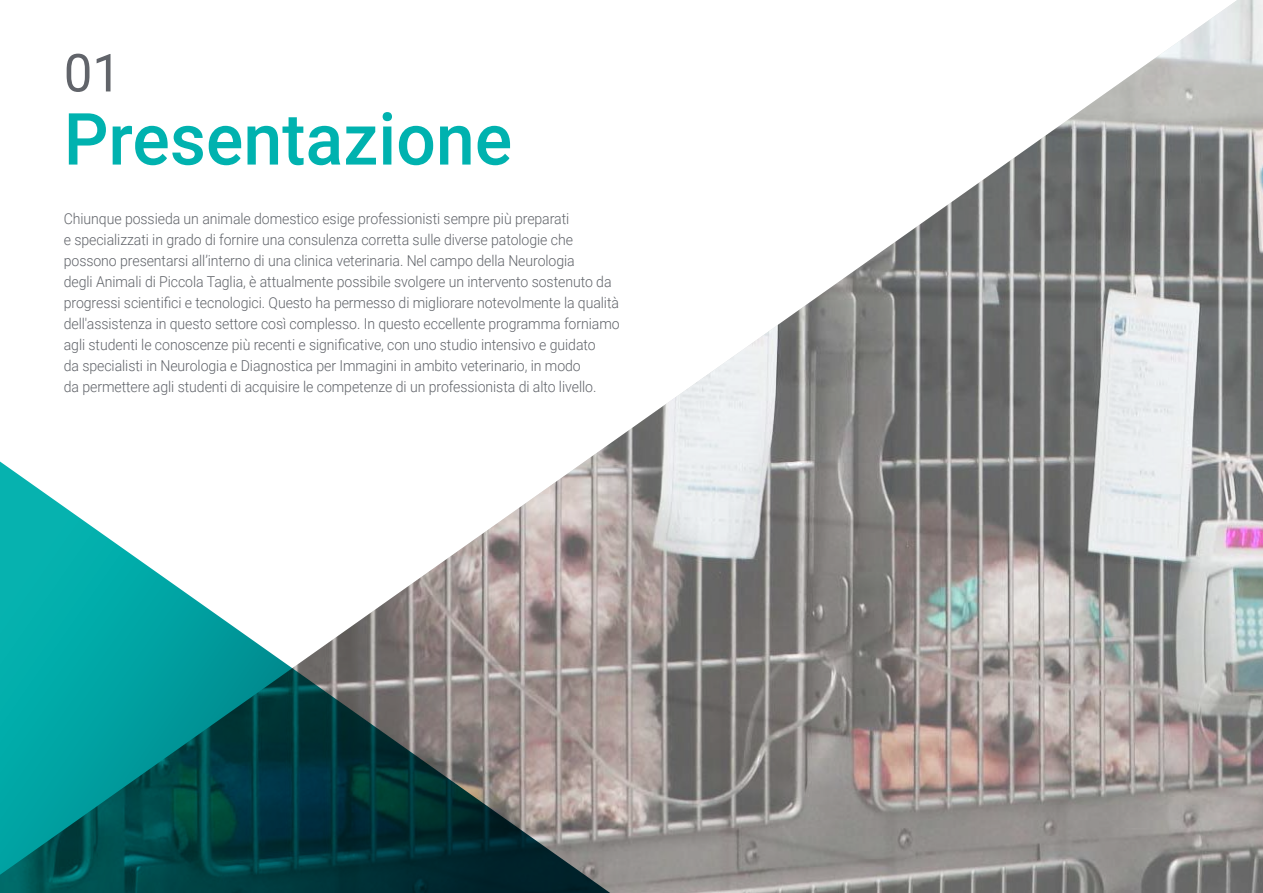
<style>
.page{position:relative;width:1263px;height:893px;background:#fff}
.page>*{position:absolute;margin:0;border:0;box-sizing:border-box;transform-origin:0 0}
.t1{font:500 72px "Roboto";color:#00b2af}
.t2{font:52.5px "Roboto";color:#61646a}
.t3{font:300 15px/21px "Roboto";letter-spacing:-.005em;color:#61646a;scale:.94 1}
</style>
<div class="page">
<img style="left:606px;top:0;width:657px;height:893px">
<svg style="left:0;top:446px;width:640px;height:447px"></svg>
<h2 class="t2" style="left:64px;top:36px;width:59px">01</h2>
<h1 class="t1" style="left:64px;top:89px;width:450px">Presentazione</h1>
<p class="t3" style="left:64px;top:207px;width:593px">Chiunque possieda un animale domestico esige professionisti sempre più preparati<br>e specializzati in grado di fornire una consulenza corretta sulle diverse patologie che possono presentarsi all’interno di una clinica veterinaria. Nel campo della Neurologia<br>degli Animali di Piccola Taglia, è attualmente possibile svolgere un intervento sostenuto da progressi scientifici e tecnologici. Questo ha permesso di migliorare notevolmente la qualità dell'assistenza in questo settore così complesso. In questo eccellente programma forniamo agli studenti le conoscenze più recenti e significative, con uno studio intensivo e guidato<br>da specialisti in Neurologia e Diagnostica per Immagini in ambito veterinario, in modo<br>da permettere agli studenti di acquisire le competenze di un professionista di alto livello.</p>
</div>
